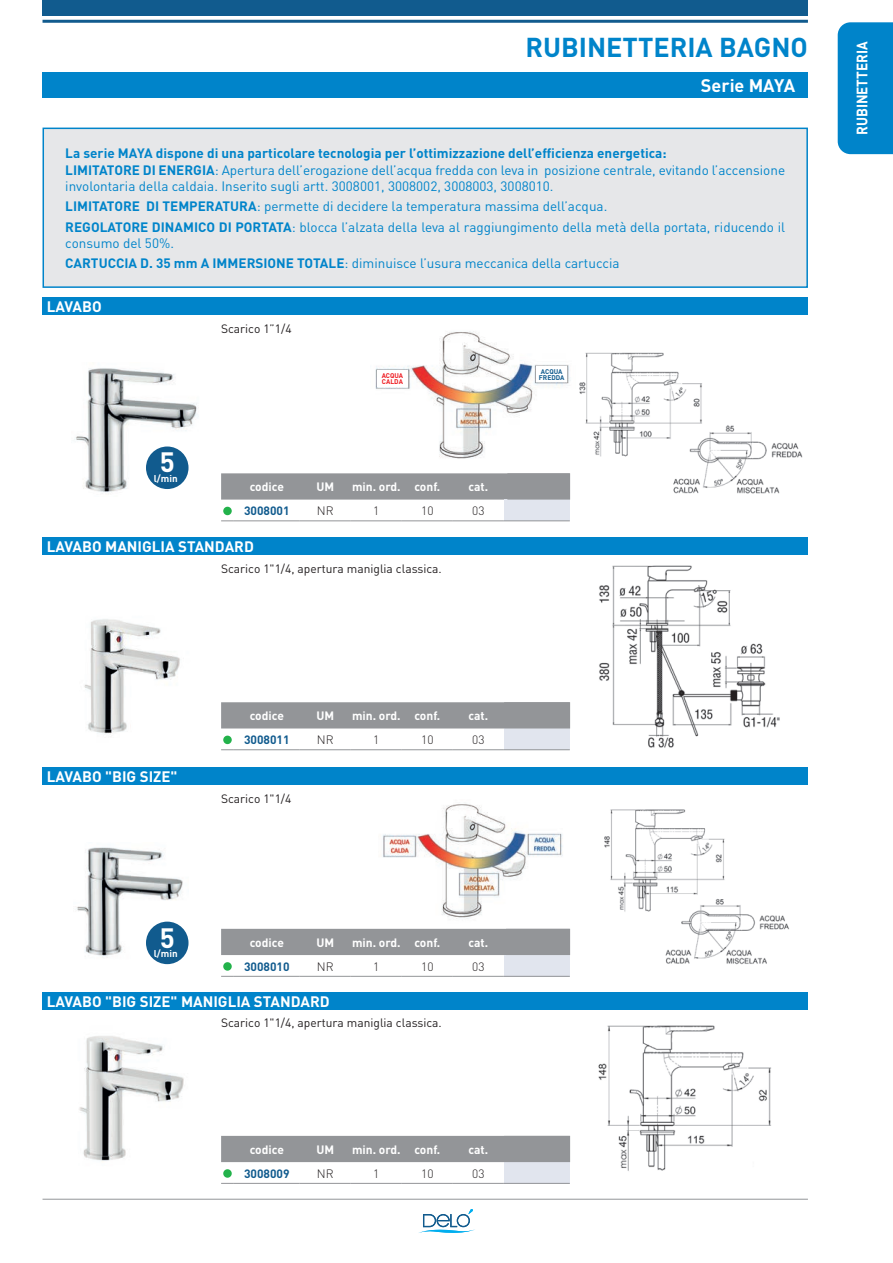
<style>
.page{position:relative;width:893px;height:1263px;background:#fff}
.page>*{position:absolute;margin:0;border:0;box-sizing:border-box;transform-origin:0 0}
.t1{font:700 27.6px "DIN";color:#fff}
.t2{font:700 27px "DIN";color:#0084ca}
.t3{font:700 18px "DIN";color:#fff}
.t4{font:700 15px "DIN";color:#fff}
.t5{font:700 15px "DIN";color:#fff;scale:.9 1}
.t6{font:13.5px/16.2px "DIN";color:#0084ca}
.t7{font:12px "DIN";color:#231f20}
.t8{font:700 12px "DIN";color:#fff}
.t9{font:700 12px "DIN";color:#115b8e}
.t10{font:300 12px "DIN";color:#231f20}
.t11{font:700 9.75px "DIN";color:#fff}
.t12{font:700 6.75px/6px "DIN";color:#115b8e}
.t13{font:700 6.75px/6px "DIN";color:#ee1d23}
.s1{font-weight:700}
</style>
<div class="page">
<svg style="left:419px;top:1209px;width:56px;height:24px"></svg>
<hr style="left:43px;top:1199px;width:765px;height:1px;background:#939598">
<div style="left:43px;top:0;width:765px;height:16px;background:#115b8e"></div>
<hr style="left:43px;top:20px;width:765px;height:3px;background:#115b8e">
<div style="left:838px;top:22px;width:55px;height:132px;background:#0084ca"></div>
<div style="left:43px;top:72px;width:765px;height:26px;background:#0084ca"></div>
<div style="left:43px;top:128px;width:764px;height:159px;background:#e6e7e9"></div>
<div style="left:43px;top:128px;width:765px;height:160px;border:2px solid #0084ca"></div>
<img style="left:579px;top:352px;width:224px;height:142px">
<img style="left:591px;top:554px;width:195px;height:194px">
<img style="left:75px;top:368px;width:123px;height:124px">
<img style="left:84px;top:619px;width:96px;height:115px">
<img style="left:77px;top:847px;width:109px;height:112px">
<img style="left:79px;top:1036px;width:105px;height:126px">
<div style="left:43px;top:298px;width:765px;height:17px;background:#0084ca"></div>
<div style="left:43px;top:537px;width:765px;height:17px;background:#0084ca"></div>
<div style="left:43px;top:767px;width:765px;height:17px;background:#0084ca"></div>
<div style="left:43px;top:992px;width:765px;height:17px;background:#0084ca"></div>
<div style="left:146px;top:446px;width:43px;height:43px;background:#115b8e;border-radius:50%"></div>
<div style="left:146px;top:922px;width:43px;height:42px;background:#115b8e;border-radius:50%"></div>
<img style="left:604px;top:809px;width:186px;height:156px">
<img style="left:598px;top:1025px;width:173px;height:146px">
<img style="left:382px;top:804px;width:181px;height:115px">
<img style="left:375px;top:331px;width:195px;height:128px">
<div style="left:377px;top:370px;width:31px;height:17px;background:#fff"></div>
<div style="left:536px;top:367px;width:31px;height:15px;background:#fff"></div>
<div style="left:504px;top:500px;width:66px;height:21px;background:#e1e5ee"></div>
<svg style="left:221px;top:520px;width:13px;height:1px"></svg>
<hr style="left:234px;top:520px;width:66px;height:1px;background:#939598">
<hr style="left:300px;top:520px;width:51px;height:1px;background:#939598">
<hr style="left:351px;top:520px;width:51px;height:1px;background:#939598">
<hr style="left:402px;top:520px;width:51px;height:1px;background:#939598">
<hr style="left:453px;top:520px;width:51px;height:1px;background:#939598">
<hr style="left:504px;top:520px;width:66px;height:1px;background:#939598">
<div style="left:223px;top:507px;width:9px;height:8px;background:#23b24b;border-radius:50%"></div>
<div style="left:504px;top:728px;width:66px;height:22px;background:#e1e5ee"></div>
<svg style="left:221px;top:749px;width:13px;height:1px"></svg>
<hr style="left:234px;top:749px;width:66px;height:1px;background:#939598">
<hr style="left:300px;top:749px;width:51px;height:1px;background:#939598">
<hr style="left:351px;top:749px;width:51px;height:1px;background:#939598">
<hr style="left:402px;top:749px;width:51px;height:1px;background:#939598">
<hr style="left:453px;top:749px;width:51px;height:1px;background:#939598">
<hr style="left:504px;top:749px;width:66px;height:1px;background:#939598">
<div style="left:223px;top:736px;width:9px;height:8px;background:#23b24b;border-radius:50%"></div>
<div style="left:504px;top:955px;width:66px;height:21px;background:#e1e5ee"></div>
<svg style="left:221px;top:976px;width:13px;height:1px"></svg>
<hr style="left:234px;top:976px;width:66px;height:1px;background:#939598">
<hr style="left:300px;top:976px;width:51px;height:1px;background:#939598">
<hr style="left:351px;top:976px;width:51px;height:1px;background:#939598">
<hr style="left:402px;top:976px;width:51px;height:1px;background:#939598">
<hr style="left:453px;top:976px;width:51px;height:1px;background:#939598">
<hr style="left:504px;top:976px;width:66px;height:1px;background:#939598">
<div style="left:223px;top:962px;width:9px;height:9px;background:#23b24b;border-radius:50%"></div>
<div style="left:504px;top:1162px;width:66px;height:21px;background:#e1e5ee"></div>
<svg style="left:221px;top:1183px;width:13px;height:1px"></svg>
<hr style="left:234px;top:1183px;width:66px;height:1px;background:#939598">
<hr style="left:300px;top:1183px;width:51px;height:1px;background:#939598">
<hr style="left:351px;top:1183px;width:51px;height:1px;background:#939598">
<hr style="left:402px;top:1183px;width:51px;height:1px;background:#939598">
<hr style="left:453px;top:1183px;width:51px;height:1px;background:#939598">
<hr style="left:504px;top:1183px;width:66px;height:1px;background:#939598">
<div style="left:223px;top:1169px;width:9px;height:9px;background:#23b24b;border-radius:50%"></div>
<svg style="left:221px;top:473px;width:349px;height:27px;background:#95979a"></svg>
<div style="left:221px;top:702px;width:349px;height:26px;background:#939598"></div>
<div style="left:221px;top:929px;width:349px;height:26px;background:#939598"></div>
<div style="left:221px;top:1136px;width:349px;height:26px;background:#939598"></div>
<h2 class="t2" style="left:525px;top:29px;width:284px">RUBINETTERIA BAGNO</h2>
<h3 class="t3" style="left:701px;top:74px;width:96px">Serie MAYA</h3>
<p class="t6" style="left:65px;top:145px;width:721px"><span class="s1">La serie MAYA dispone di una particolare tecnologia per l’ottimizzazione dell’efficienza energetica:<br>LIMITATORE DI ENERGIA</span>: Apertura dell’erogazione dell’acqua fredda con leva in posizione centrale, evitando l’accensione involontaria della caldaia. Inserito sugli artt. 3008001, 3008002, 3008003, 3008010.</p>
<p class="t6" style="left:65px;top:196px;width:721px;line-height:20.4px"><span class="s1">LIMITATORE DI TEMPERATURA</span>: permette di decidere la temperatura massima dell’acqua.<br><span class="s1">REGOLATORE DINAMICO DI PORTATA</span>: blocca l’alzata della leva al raggiungimento della metà della portata, riducendo il</p>
<p class="t6" style="left:65px;top:233px;width:556px;line-height:20.4px">consumo del 50%.<br><span class="s1">CARTUCCIA D. 35 mm A IMMERSIONE TOTALE</span>: diminuisce l’usura meccanica della cartuccia</p>
<p class="t4" style="left:47px;top:297px;width:56px">LAVABO</p>
<h1 class="t1" style="left:160px;top:444px;width:17px">5</h1>
<p class="t11" style="left:154px;top:472px;width:25px">l/min</p>
<p class="t7" style="left:221px;top:321px;width:72px">Scarico 1”1/4</p>
<p class="t13" style="left:382px;top:373px;width:23px">ACQUA<br>CALDA</p>
<p class="t12" style="left:539px;top:368px;width:27px">ACQUA<br>FREDDA</p>
<p class="t8" style="left:250px;top:479px;width:36px">codice</p>
<p class="t8" style="left:316px;top:479px;width:19px">UM</p>
<p class="t8" style="left:352px;top:479px;width:90px">min. ord. conf.</p>
<p class="t8" style="left:468px;top:479px;width:21px">cat.</p>
<p class="t9" style="left:244px;top:503px;width:47px">3008001</p>
<p class="t10" style="left:317px;top:503px;width:18px">NR</p>
<p class="t10" style="left:373px;top:503px;width:8px">1</p>
<p class="t10" style="left:421px;top:503px;width:14px">10</p>
<p class="t10" style="left:472px;top:503px;width:14px">03</p>
<p class="t4" style="left:47px;top:537px;width:209px">LAVABO MANIGLIA STANDARD</p>
<p class="t7" style="left:221px;top:561px;width:222px">Scarico 1"1/4, apertura maniglia classica.</p>
<p class="t5" style="left:852px;top:135px;width:106px;rotate:-90deg">RUBINETTERIA</p>
<p class="t4" style="left:47px;top:767px;width:132px">LAVABO "BIG SIZE"</p>
<p class="t8" style="left:250px;top:708px;width:36px">codice</p>
<p class="t8" style="left:316px;top:708px;width:19px">UM</p>
<p class="t8" style="left:352px;top:708px;width:90px">min. ord. conf.</p>
<p class="t8" style="left:468px;top:708px;width:21px">cat.</p>
<p class="t9" style="left:244px;top:732px;width:47px">3008011</p>
<p class="t10" style="left:317px;top:732px;width:18px">NR</p>
<p class="t10" style="left:373px;top:732px;width:8px">1</p>
<p class="t10" style="left:421px;top:732px;width:14px">10</p>
<p class="t10" style="left:472px;top:732px;width:14px">03</p>
<p class="t7" style="left:221px;top:791px;width:72px">Scarico 1"1/4</p>
<h1 class="t1" style="left:160px;top:919px;width:17px">5</h1>
<p class="t11" style="left:154px;top:947px;width:25px">l/min</p>
<p class="t8" style="left:250px;top:935px;width:36px">codice</p>
<p class="t8" style="left:316px;top:935px;width:19px">UM</p>
<p class="t8" style="left:352px;top:935px;width:90px">min. ord. conf.</p>
<p class="t8" style="left:468px;top:935px;width:21px">cat.</p>
<p class="t9" style="left:244px;top:958px;width:47px">3008010</p>
<p class="t10" style="left:317px;top:959px;width:18px">NR</p>
<p class="t10" style="left:373px;top:959px;width:8px">1</p>
<p class="t10" style="left:421px;top:959px;width:14px">10</p>
<p class="t10" style="left:472px;top:959px;width:14px">03</p>
<p class="t4" style="left:47px;top:992px;width:284px">LAVABO "BIG SIZE" MANIGLIA STANDARD</p>
<p class="t7" style="left:221px;top:1015px;width:222px">Scarico 1"1/4, apertura maniglia classica.</p>
<p class="t8" style="left:250px;top:1142px;width:36px">codice</p>
<p class="t8" style="left:316px;top:1142px;width:19px">UM</p>
<p class="t8" style="left:352px;top:1142px;width:90px">min. ord. conf.</p>
<p class="t8" style="left:468px;top:1142px;width:21px">cat.</p>
<p class="t9" style="left:244px;top:1165px;width:47px">3008009</p>
<p class="t10" style="left:317px;top:1166px;width:18px">NR</p>
<p class="t10" style="left:373px;top:1166px;width:8px">1</p>
<p class="t10" style="left:421px;top:1166px;width:14px">10</p>
<p class="t10" style="left:472px;top:1166px;width:14px">03</p>
</div>
